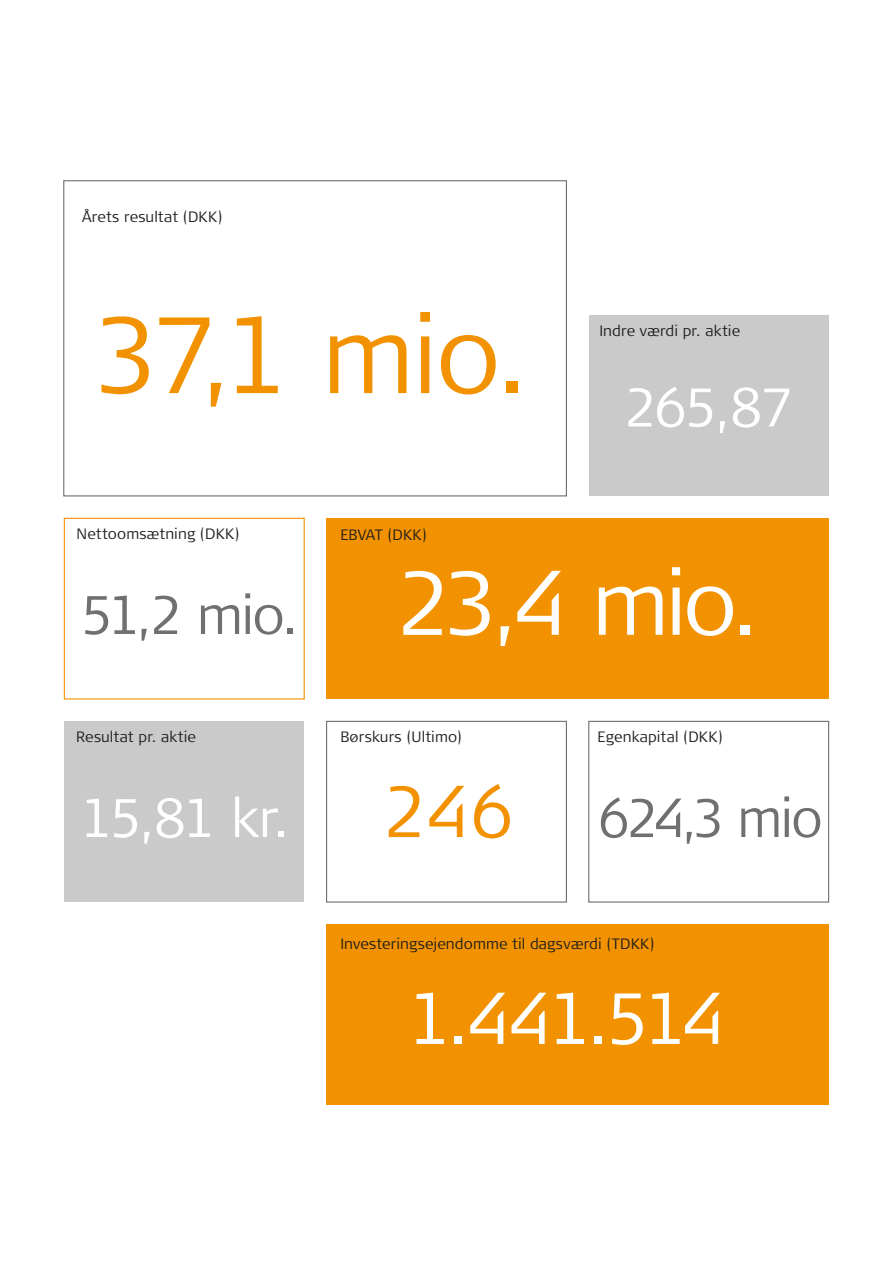
<style>
.page{position:relative;width:893px;height:1263px;background:#fff}
.page>*{position:absolute;margin:0;border:0;box-sizing:border-box;transform-origin:0 0}
.Nøgletal_store{font:300 108px "Signa Column";color:#f39200}
.Nøgletal_store-2{font:300 90px "Signa Column";color:#fff}
.Afsnit_niveau_4{font:300 72px "Signa Column";letter-spacing:-.065em;color:#fff}
.Nøgletal_store-3{font:300 72px "Signa Column";color:#f39200}
.Nøgletal_store-4{font:300 54px "Signa Column";letter-spacing:-.04em;color:#70706f}
.Nøgletal_store-5{font:300 54px "Signa Column";color:#fff}
.Afsnit_niveau_4-2{font:300 54px "Signa Column";color:#fff}
.Afsnit_niveau_4-3{font:300 15px "Signa Normal";letter-spacing:.005em;color:#1d1d1b}
</style>
<div class="page">
<div style="left:63px;top:180px;width:504px;height:316px;background:#fff;border:1px solid #70706f"></div>
<div style="left:589px;top:315px;width:240px;height:181px;background:#cbcaca"></div>
<div style="left:64px;top:518px;width:241px;height:181px;background:#fff;border:1px solid #f39200"></div>
<div style="left:327px;top:518px;width:502px;height:181px;background:#f39200"></div>
<div style="left:64px;top:721px;width:240px;height:181px;background:#cbcaca"></div>
<div style="left:326px;top:721px;width:241px;height:181px;background:#fff;border:1px solid #70706f"></div>
<div style="left:588px;top:721px;width:241px;height:181px;background:#fff;border:1px solid #70706f"></div>
<div style="left:327px;top:924px;width:502px;height:181px;background:#f39200"></div>
<p class="Afsnit_niveau_4-3" style="left:82px;top:208px;width:142px">Årets resultat (DKK)</p>
<p class="Nøgletal_store" style="left:94px;top:294px;width:436px">37,1 mio.</p>
<p class="Afsnit_niveau_4-3" style="left:599px;top:323px;width:142px">Indre værdi pr. aktie</p>
<p class="Afsnit_niveau_4-2" style="left:624px;top:377px;width:170px">265,87</p>
<p class="Afsnit_niveau_4-3" style="left:77px;top:526px;width:165px">Nettoomsætning (DKK)</p>
<p class="Nøgletal_store-4" style="left:80px;top:585px;width:219px">51,2 mio.</p>
<p class="Afsnit_niveau_4-3" style="left:340px;top:527px;width:88px">EBVAT (DKK)</p>
<p class="Nøgletal_store-2" style="left:396px;top:552px;width:364px">23,4 mio.</p>
<p class="Afsnit_niveau_4-3" style="left:76px;top:729px;width:121px">Resultat pr. aktie</p>
<p class="Nøgletal_store-5" style="left:80px;top:788px;width:211px">15,81 kr.</p>
<p class="Afsnit_niveau_4-3" style="left:340px;top:729px;width:123px">Børskurs (Ultimo)</p>
<p class="Nøgletal_store-3" style="left:383px;top:771px;width:132px">246</p>
<p class="Afsnit_niveau_4-3" style="left:598px;top:729px;width:127px">Egenkapital (DKK)</p>
<p class="Nøgletal_store-4" style="left:598px;top:788px;width:227px">624,3 mio</p>
<p class="Afsnit_niveau_4-3" style="left:340px;top:936px;width:316px">Investeringsejendomme til dagsværdi (TDKK)</p>
<p class="Afsnit_niveau_4" style="left:407px;top:978px;width:320px">1.441.514</p>
</div>
